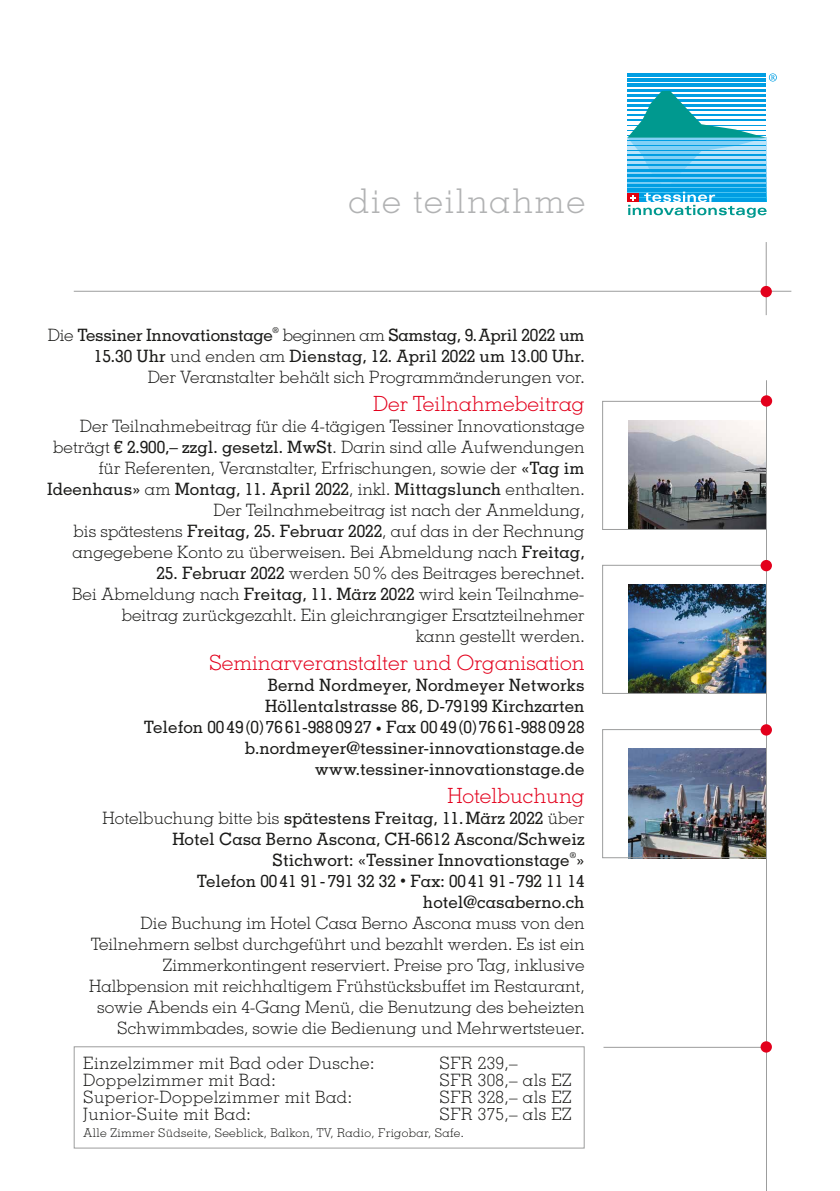
<style>
.page{position:relative;width:840px;height:1191px;background:#fff}
.page>*{position:absolute;margin:0;border:0;box-sizing:border-box;transform-origin:0 0}
.t1{font:300 34px "Memphis LT Std";letter-spacing:.05em;color:#b1b2b3}
.t2{font:300 21px "Memphis LT Std";color:#e3001c}
.t3{font:300 17px/21px "Memphis LT Std";color:#1a1a18;text-align:right}
.t4{font:500 17px/21px "Memphis LT Std";color:#1a1a18;text-align:right}
.t5{font:300 17px "Memphis LT Std";letter-spacing:.025em;color:#1a1a18}
.t6{font:500 17px "Memphis LT Std";letter-spacing:-.02em;color:#1a1a18}
.t7{font:300 12px "Memphis LT Std";letter-spacing:.025em;color:#1a1a18}
.t8{font:500 8px "Memphis LT Std";color:#1a1a18}
.s1{font-weight:300}
.s2{font-weight:500}
.s3{font-size:12px}
</style>
<div class="page">
<img style="left:628px;top:420px;width:136px;height:108px">
<img style="left:628px;top:584px;width:136px;height:108px">
<img style="left:628px;top:748px;width:136px;height:108px">
<hr style="left:765px;top:380px;width:1px;height:811px;background:#9c9d9d">
<div style="left:74px;top:1046px;width:510px;height:102px;border:1px solid #9c9d9d"></div>
<svg style="left:771px;top:291px;width:19px;height:1px"></svg>
<hr style="left:765px;top:242px;width:1px;height:73px;background:#9c9d9d">
<hr style="left:74px;top:291px;width:692px;height:1px;background:#9c9d9d">
<div style="left:627px;top:138px;width:138px;height:64px;background:linear-gradient(to right,#009ee3,#009ee3)"></div>
<hr style="left:627px;top:74px;width:138px;height:3px;background:#009ee3">
<hr style="left:627px;top:79px;width:138px;height:3px;background:#009ee3">
<hr style="left:627px;top:84px;width:138px;height:3px;background:#009ee3">
<hr style="left:627px;top:89px;width:138px;height:3px;background:#009ee3">
<svg style="left:627px;top:91px;width:138px;height:93px"></svg>
<hr style="left:627px;top:188px;width:138px;height:4px;background:#009ee3">
<hr style="left:627px;top:184px;width:138px;height:2px;background:#009ee3">
<hr style="left:627px;top:179px;width:138px;height:2px;background:#009ee3">
<hr style="left:627px;top:174px;width:138px;height:2px;background:#009ee3">
<hr style="left:627px;top:169px;width:138px;height:2px;background:#009ee3">
<hr style="left:627px;top:164px;width:138px;height:2px;background:#009ee3">
<hr style="left:627px;top:159px;width:138px;height:2px;background:#009ee3">
<hr style="left:627px;top:155px;width:138px;height:1px;background:#009ee3">
<hr style="left:627px;top:150px;width:138px;height:1px;background:#009ee3">
<hr style="left:627px;top:145px;width:138px;height:1px;background:#009ee3">
<hr style="left:627px;top:140px;width:138px;height:1px;background:#009ee3">
<svg style="left:768px;top:73px;width:8px;height:8px"></svg>
<svg style="left:627px;top:192px;width:139px;height:26px"></svg>
<div style="left:760px;top:286px;width:11px;height:11px;background:#e3001c;border-radius:50%"></div>
<hr style="left:603px;top:1047px;width:162px;height:1px;background:#9c9d9d">
<div style="left:760px;top:1041px;width:11px;height:11px;background:#e3001c;border-radius:50%"></div>
<div style="left:602px;top:565px;width:164px;height:129px;border:1px solid #9c9d9d"></div>
<div style="left:760px;top:560px;width:11px;height:11px;background:#e3001c;border-radius:50%"></div>
<div style="left:602px;top:729px;width:164px;height:129px;border:1px solid #9c9d9d"></div>
<div style="left:760px;top:724px;width:11px;height:11px;background:#e3001c;border-radius:50%"></div>
<div style="left:602px;top:401px;width:164px;height:129px;border:1px solid #9c9d9d"></div>
<div style="left:760px;top:395px;width:11px;height:11px;background:#e3001c;border-radius:50%"></div>
<h1 class="t1" style="left:348px;top:180px;width:238px">die teilnahme</h1>
<p class="t6" style="left:48px;top:325px;width:226px"><span class="s1">Die</span> Tessiner Innovationstage</p>
<p class="t8" style="left:272px;top:325px;width:8px">®</p>
<p class="t3" style="left:94px;top:325px;width:492px">beginnen am <span class="s2">Samstag, 9.April 2022 um<br>15.30 Uhr</span> und enden am <span class="s2">Dienstag, 12. April 2022 um 13.00 Uhr.<br></span>Der Veranstalter behält sich Programmänderungen vor.</p>
<p class="t2" style="left:373px;top:391px;width:213px">Der Teilnahmebeitrag</p>
<p class="t3" style="left:47px;top:416px;width:538px">Der Teilnahmebeitrag für die 4-tägigen Tessiner Innovationstage beträgt <span class="s2">€ 2.900,– zzgl. gesetzl. MwSt</span>. Darin sind alle Aufwendungen für Referenten, Veranstalter, Erfrischungen, sowie der <span class="s2">«Tag im Ideenhaus»</span> am <span class="s2">Montag, 11. April 2022</span>, inkl. <span class="s2">Mittagslunch</span> enthalten.<br>Der Teilnahmebeitrag ist nach der Anmeldung,<br>bis spätestens <span class="s2">Freitag, 25. Februar 2022</span>, auf das in der Rechnung angegebene Konto zu überweisen. Bei Abmeldung nach <span class="s2">Freitag,</span></p>
<p class="t3" style="left:72px;top:562px;width:513px"><span class="s2">25. Februar 2022</span> werden 50% des Beitrages berechnet.<br>Bei Abmeldung nach <span class="s2">Freitag, 11. März 2022</span> wird kein Teilnahme&shy;beitrag zurückgezahlt. Ein gleichrangiger Ersatzteilnehmer<br>kann gestellt werden.</p>
<p class="t2" style="left:209px;top:650px;width:377px">Seminarveranstalter und Organisation</p>
<p class="t4" style="left:144px;top:674px;width:442px">Bernd Nordmeyer, Nordmeyer Networks Höllentalstrasse 86, D-79199 Kirchzarten<br>Telefon 00 49(0)7661-9880927 <span class="s3">•</span> Fax 0049(0) 76 61-988 09 28 b.nordmeyer@tessiner-innovationstage.de www.tessiner-innovationstage.de</p>
<p class="t2" style="left:447px;top:783px;width:139px">Hotelbuchung</p>
<p class="t4" style="left:103px;top:807px;width:483px"><span class="s1">Hotelbuchung bitte bis</span> spätestens Freitag, 11.März 2022 <span class="s1">über<br></span>Hotel Casa Berno Ascona, CH-6612 Ascona/Schweiz<br>Stichwort: «Tessiner Innovationstage »</p>
<p class="t8" style="left:569px;top:850px;width:8px">®</p>
<p class="t4" style="left:197px;top:870px;width:389px">Telefon 0041 91-791 32 32 <span class="s3">•</span> Fax: 00 41 91- 792 11 14 hotel@casaberno.ch</p>
<p class="t3" style="left:89px;top:912px;width:496px">Die Buchung im Hotel Casa Berno Ascona muss von den Teilnehmern selbst durchgeführt und bezahlt werden. Es ist ein Zimmerkontingent reserviert. Preise pro Tag, inklusive Halbpension mit reichhaltigem Frühstücksbuffet im Restaurant, sowie Abends ein 4-Gang Menü, die Benutzung des beheizten Schwimmbades, sowie die Bedienung und Mehrwertsteuer.</p>
<p class="t5" style="left:83px;top:1052px;width:292px">Einzelzimmer mit Bad oder Dusche:</p>
<p class="t3" style="left:439px;top:1052px;width:80px">SFR 239,–</p>
<p class="t5" style="left:83px;top:1069px;width:194px">Doppelzimmer mit Bad:</p>
<p class="t5" style="left:439px;top:1069px;width:133px">SFR 308,– als EZ</p>
<p class="t5" style="left:83px;top:1086px;width:270px">Superior-Doppelzimmer mit Bad:</p>
<p class="t5" style="left:439px;top:1086px;width:133px">SFR 328,– als EZ</p>
<p class="t5" style="left:83px;top:1103px;width:169px">Junior-Suite mit Bad:</p>
<p class="t5" style="left:439px;top:1103px;width:133px">SFR 375,– als EZ</p>
<p class="t7" style="left:83px;top:1125px;width:382px">Alle Zimmer Südseite, Seeblick, Balkon, TV, Radio, Frigobar, Safe.</p>
</div>
